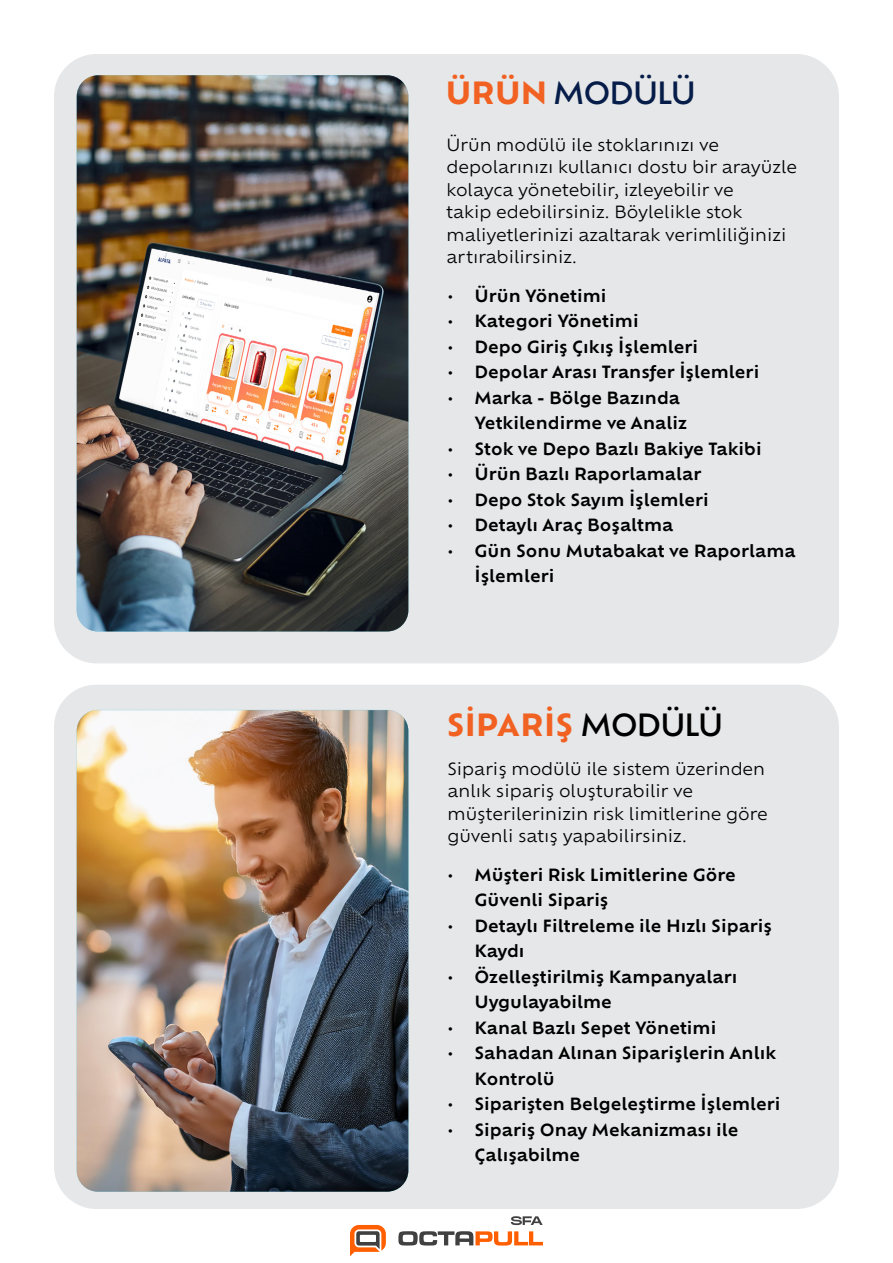
<style>
.page{position:relative;width:893px;height:1263px;background:#fff}
.page>*{position:absolute;margin:0;border:0;box-sizing:border-box;transform-origin:0 0}
.t1{font:700 30px "Ofelia Display";letter-spacing:.05em;color:#f16122}
.t2{font:500 30px "Ofelia Display";letter-spacing:.01em;color:#071d49}
.t3{font:600 16.5px/25.5px "Ofelia Text";color:#000}
.t4{font:16.5px/22.5px "Ofelia Text";color:#000}
.s1{font-weight:700;color:#f16122}
.s2{font-weight:500;color:#000}
</style>
<div class="page">
<svg style="left:398px;top:1231px;width:145px;height:14px"></svg>
<svg style="left:350px;top:1225px;width:36px;height:31px"></svg>
<svg style="left:511px;top:1216px;width:32px;height:9px"></svg>
<div style="left:54px;top:54px;width:785px;height:609px;background:#e6e7e8;border-radius:43px"></div>
<img style="left:77px;top:75px;width:331px;height:556px">
<div style="left:54px;top:685px;width:785px;height:524px;background:#e6e7e8;border-radius:43px"></div>
<img style="left:77px;top:710px;width:331px;height:482px">
<h1 class="t2" style="left:446px;top:71px;width:250px"><span class="s1">ÜRÜN</span> MODÜLÜ</h1>
<p class="t4" style="left:446px;top:132px;width:352px">Ürün modülü ile stoklarınızı ve depolarınızı kullanıcı dostu bir arayüzle kolayca yönetebilir, izleyebilir ve<br>takip edebilirsiniz. Böylelikle stok maliyetlerinizi azaltarak verimliliğinizi artırabilirsiniz.</p>
<p class="t3" style="left:447px;top:282px;width:161px">• Ürün Yönetimi</p>
<p class="t3" style="left:447px;top:307px;width:193px">• Kategori Yönetimi</p>
<p class="t3" style="left:447px;top:333px;width:252px">• Depo Giriş Çıkış İşlemleri</p>
<p class="t3" style="left:447px;top:358px;width:313px">• Depolar Arası Transfer İşlemleri</p>
<p class="t3" style="left:474px;top:384px;width:214px;text-indent:-27px">• Marka - Bölge Bazında<br>Yetkilendirme ve Analiz</p>
<p class="t3" style="left:447px;top:435px;width:316px">• Stok ve Depo Bazlı Bakiye Takibi</p>
<p class="t3" style="left:447px;top:460px;width:255px">• Ürün Bazlı Raporlamalar</p>
<p class="t3" style="left:447px;top:486px;width:263px">• Depo Stok Sayım İşlemleri</p>
<p class="t3" style="left:447px;top:511px;width:228px">• Detaylı Araç Boşaltma</p>
<p class="t3" style="left:474px;top:537px;width:323px;text-indent:-27px">• Gün Sonu Mutabakat ve Raporlama<br>İşlemleri</p>
<h1 class="t1" style="left:447px;top:704px;width:276px">SİPARİŞ <span class="s2">MODÜLÜ</span></h1>
<p class="t4" style="left:447px;top:756px;width:322px">Sipariş modülü ile sistem üzerinden anlık sipariş oluşturabilir ve müşterilerinizin risk limitlerine göre güvenli satış yapabilirsiniz.</p>
<p class="t3" style="left:474px;top:861px;width:263px;text-indent:-27px">• Müşteri Risk Limitlerine Göre<br>Güvenli Sipariş</p>
<p class="t3" style="left:474px;top:912px;width:299px;text-indent:-27px">• Detaylı Filtreleme ile Hızlı Sipariş<br>Kaydı</p>
<p class="t3" style="left:474px;top:963px;width:264px;text-indent:-27px">• Özelleştirilmiş Kampanyaları<br>Uygulayabilme</p>
<p class="t3" style="left:447px;top:1014px;width:270px">• Kanal Bazlı Sepet Yönetimi</p>
<p class="t3" style="left:474px;top:1039px;width:303px;text-indent:-27px">• Sahadan Alınan Siparişlerin Anlık<br>Kontrolü</p>
<p class="t3" style="left:447px;top:1090px;width:334px">• Siparişten Belgeleştirme İşlemleri</p>
<p class="t3" style="left:474px;top:1116px;width:266px;text-indent:-27px">• Sipariş Onay Mekanizması ile<br>Çalışabilme</p>
</div>
